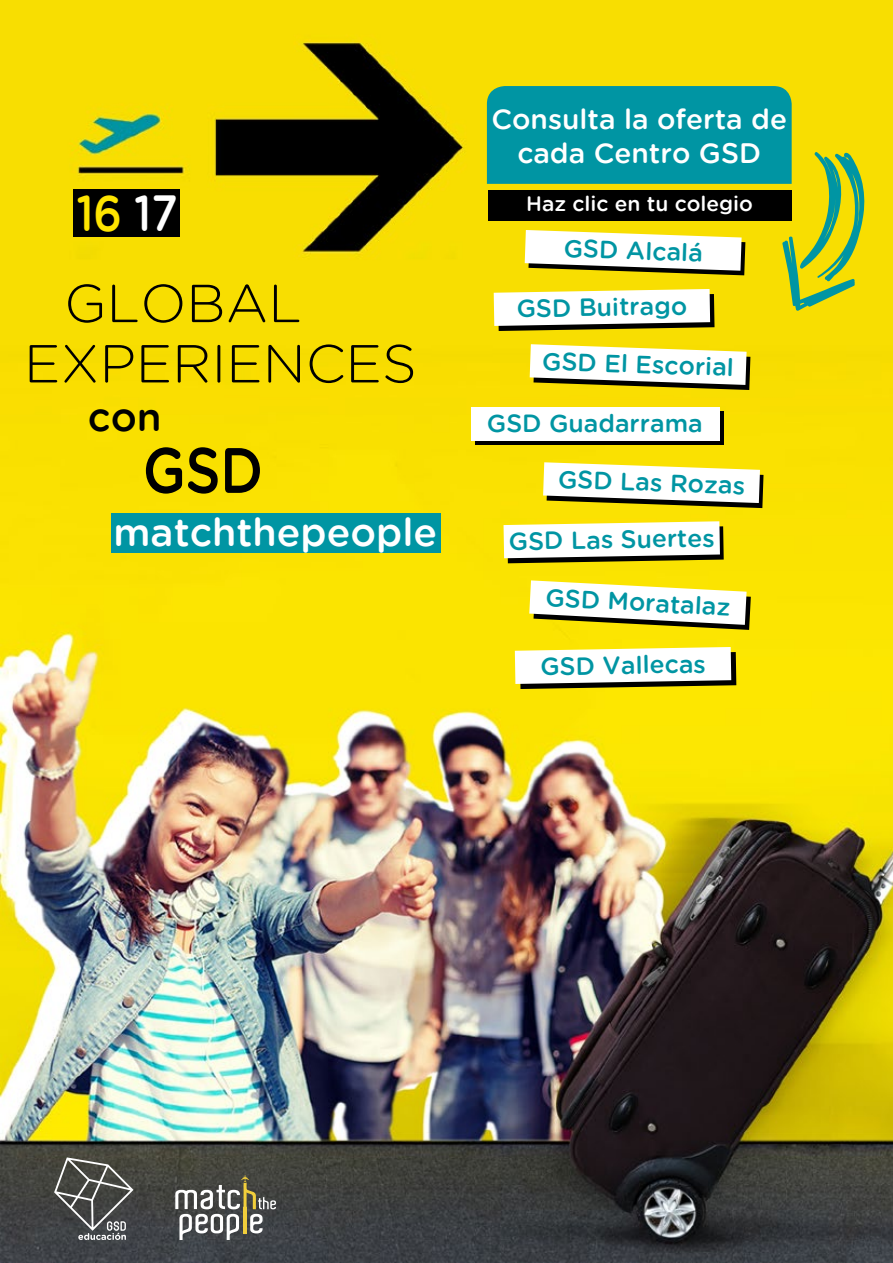
<style>
.page{position:relative;width:893px;height:1263px;background:#fff}
.page>*{position:absolute;margin:0;border:0;box-sizing:border-box;transform-origin:0 0}
.t1{font:500 64.2px "Gotham Rounded";color:#000;scale:.86 1}
.t2{font:300 53.4px "Gotham Rounded";color:#000}
.t3{font:500 50.7px "Gotham Rounded";color:#ffe500;scale:.86 1}
.t4{font:500 39.9px "Gotham Rounded";color:#000}
.t5{font:500 39.15px "Gotham Rounded";color:#fff}
.t6{font:500 28.2px/33.8px "Gotham Rounded";color:#fff;text-align:center}
.t7{font:500 24.75px "Gotham Rounded";color:#0095a3}
.t8{font:500 21px "Gotham Rounded";color:#fff}
.s1{color:#fff}
</style>
<div class="page">
<img style="left:0;top:0;width:893px;height:1263px">
<svg style="left:530px;top:344px;width:220px;height:46px"></svg>
<div style="left:475px;top:411px;width:249px;height:33px;background:linear-gradient(to right,#000,#000)"></div>
<div style="left:471px;top:407px;width:249px;height:33px;background:#fff"></div>
<svg style="left:543px;top:462px;width:220px;height:46px"></svg>
<svg style="left:503px;top:521px;width:221px;height:42px"></svg>
<svg style="left:529px;top:580px;width:222px;height:50px"></svg>
<svg style="left:515px;top:647px;width:221px;height:42px"></svg>
<svg style="left:487px;top:86px;width:378px;height:245px"></svg>
<div style="left:73px;top:189px;width:106px;height:48px;background:#000"></div>
<div style="left:111px;top:514px;width:329px;height:39px;background:#0095a3"></div>
<div style="left:488px;top:190px;width:304px;height:31px;background:#000"></div>
<svg style="left:54px;top:1157px;width:80px;height:83px;background:#5e5f5d"></svg>
<svg style="left:175px;top:1175px;width:101px;height:65px"></svg>
<h3 class="t3" style="left:77px;top:184px;width:119px">16 <span class="s1">17</span></h3>
<h2 class="t2" style="left:64px;top:274px;width:239px">GLOBAL</h2>
<h2 class="t2" style="left:24px;top:335px;width:394px">EXPERIENCES</h2>
<h3 class="t4" style="left:88px;top:394px;width:75px">con</h3>
<h1 class="t1" style="left:143px;top:434px;width:142px">GSD</h1>
<h3 class="t5" style="left:113px;top:510px;width:325px">matchthepeople</h3>
<p class="t6" style="left:491px;top:102px;width:297px">Consulta la oferta de cada Centro GSD</p>
<p class="t8" style="left:526px;top:192px;width:228px">Haz clic en tu colegio</p>
<p class="t7" style="left:564px;top:234px;width:141px;rotate:2deg">GSD Alcalá</p>
<p class="t7" style="left:516px;top:295px;width:172px;rotate:-1deg">GSD Buitrago</p>
<p class="t7" style="left:543px;top:347px;width:193px;rotate:2deg">GSD El Escorial</p>
<p class="t7" style="left:487px;top:409px;width:217px">GSD Guadarrama</p>
<p class="t7" style="left:559px;top:465px;width:189px;rotate:2deg">GSD Las Rozas</p>
<p class="t7" style="left:508px;top:527px;width:207px;rotate:-1deg">GSD Las Suertes</p>
<p class="t7" style="left:546px;top:583px;width:187px;rotate:3deg">GSD Moratalaz</p>
<p class="t7" style="left:540px;top:653px;width:167px;rotate:-1deg">GSD Vallecas</p>
</div>
